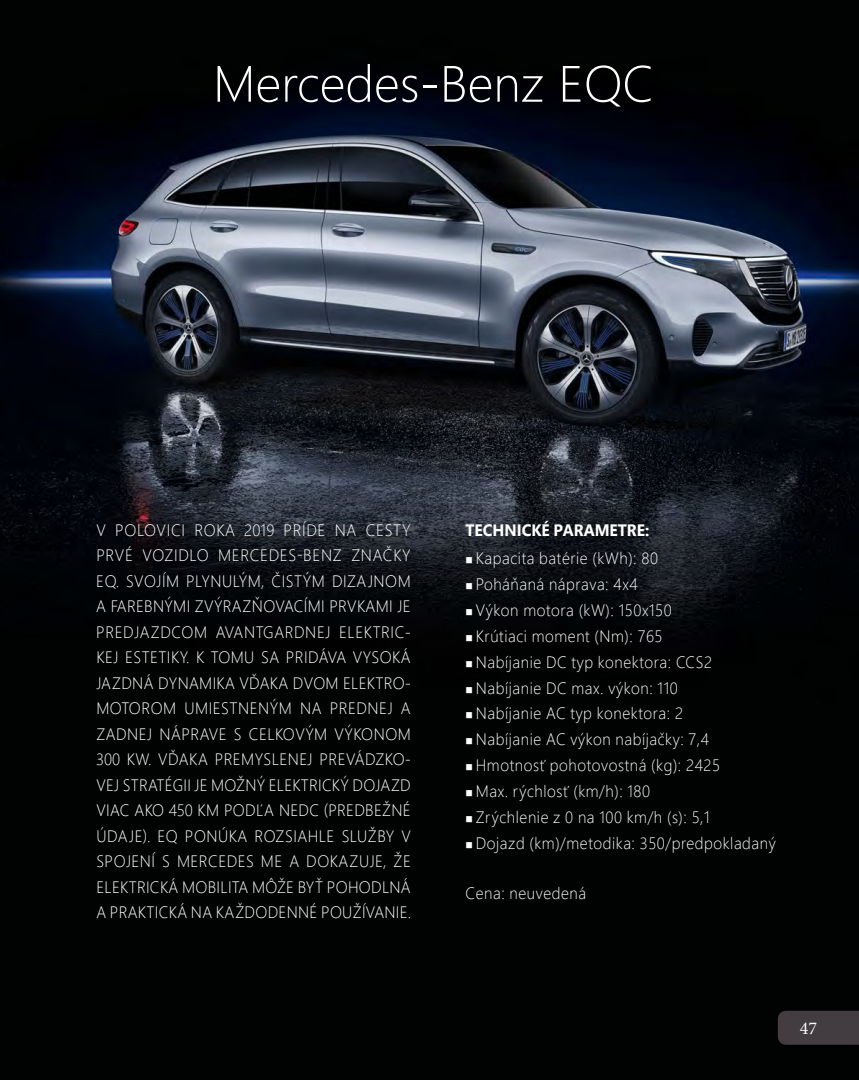
<style>
.page{position:relative;width:859px;height:1080px;background:#fff}
.page>*{position:absolute;margin:0;border:0;box-sizing:border-box;transform-origin:0 0}
.t1{font:300 51px "Segoe UI";color:#fff}
.t2{font:18px "Minion Pro";color:#fff}
.t3{font:300 16.5px/25.5px "Segoe UI";letter-spacing:.02em;color:#fff;text-align:justify;scale:.95 1}
.t4{font:300 16.5px "Segoe Pro Display";letter-spacing:.04em;color:#fff;scale:.95 1}
.t5{font:700 16.5px "Segoe Pro Display";color:#fff;scale:.95 1}
</style>
<div class="page">
<img style="left:0;top:0;width:859px;height:1080px">
<div style="left:778px;top:1011px;width:81px;height:34px;background:#433d42"></div>
<div style="left:212px;top:60px;width:449px;height:57px;background:#000"></div>
<h1 class="t1" style="left:213px;top:36px;width:442px">Mercedes-Benz EQC</h1>
<p class="t3" style="left:96px;top:516px;width:333px">V POLOVICI ROKA 2019 PRÍDE NA CESTY PRVÉ VOZIDLO MERCEDES-BENZ ZNAČKY EQ. SVOJÍM PLYNULÝM, ČISTÝM DIZAJNOM A FAREBNÝMI ZVÝRAZŇOVACÍMI PRVKAMI JE PREDJAZDCOM AVANTGARDNEJ ELEKTRIC-KEJ ESTETIKY. K TOMU SA PRIDÁVA VYSOKÁ JAZDNÁ DYNAMIKA VĎAKA DVOM ELEKTRO-MOTOROM UMIESTNENÝM NA PREDNEJ A ZADNEJ NÁPRAVE S CELKOVÝM VÝKONOM 300 KW. VĎAKA PREMYSLENEJ PREVÁDZKO-VEJ STRATÉGII JE MOŽNÝ ELEKTRICKÝ DOJAZD VIAC AKO 450 KM PODĽA NEDC (PREDBEŽNÉ ÚDAJE). EQ PONÚKA ROZSIAHLE SLUŽBY V SPOJENÍ S MERCEDES ME A DOKAZUJE, ŽE ELEKTRICKÁ MOBILITA MÔŽE BYŤ POHODLNÁ A PRAKTICKÁ NA KAŽDODENNÉ POUŽÍVANIE.</p>
<p class="t5" style="left:465px;top:519px;width:195px">TECHNICKÉ PARAMETRE:</p>
<p class="t4" style="left:465px;top:547px;width:204px">■ Kapacita batérie (kWh): 80</p>
<p class="t4" style="left:465px;top:573px;width:183px">■ Poháňaná náprava: 4x4</p>
<p class="t4" style="left:465px;top:599px;width:219px">■ Výkon motora (kW): 150x150</p>
<p class="t4" style="left:465px;top:625px;width:209px">■ Krútiaci moment (Nm): 765</p>
<p class="t4" style="left:465px;top:651px;width:261px">■ Nabíjanie DC typ konektora: CCS2</p>
<p class="t4" style="left:465px;top:676px;width:225px">■ Nabíjanie DC max. výkon: 110</p>
<p class="t4" style="left:465px;top:702px;width:230px">■ Nabíjanie AC typ konektora: 2</p>
<p class="t4" style="left:465px;top:728px;width:258px">■ Nabíjanie AC výkon nabíjačky: 7,4</p>
<p class="t4" style="left:465px;top:754px;width:270px">■ Hmotnosť pohotovostná (kg): 2425</p>
<p class="t4" style="left:465px;top:780px;width:196px">■ Max. rýchlosť (km/h): 180</p>
<p class="t4" style="left:465px;top:806px;width:259px">■ Zrýchlenie z 0 na 100 km/h (s): 5,1</p>
<p class="t4" style="left:465px;top:832px;width:328px">■ Dojazd (km)/metodika: 350/predpokladaný</p>
<p class="t4" style="left:465px;top:882px;width:129px">Cena: neuvedená</p>
<p class="t2" style="left:800px;top:1017px;width:19px">47</p>
</div>
